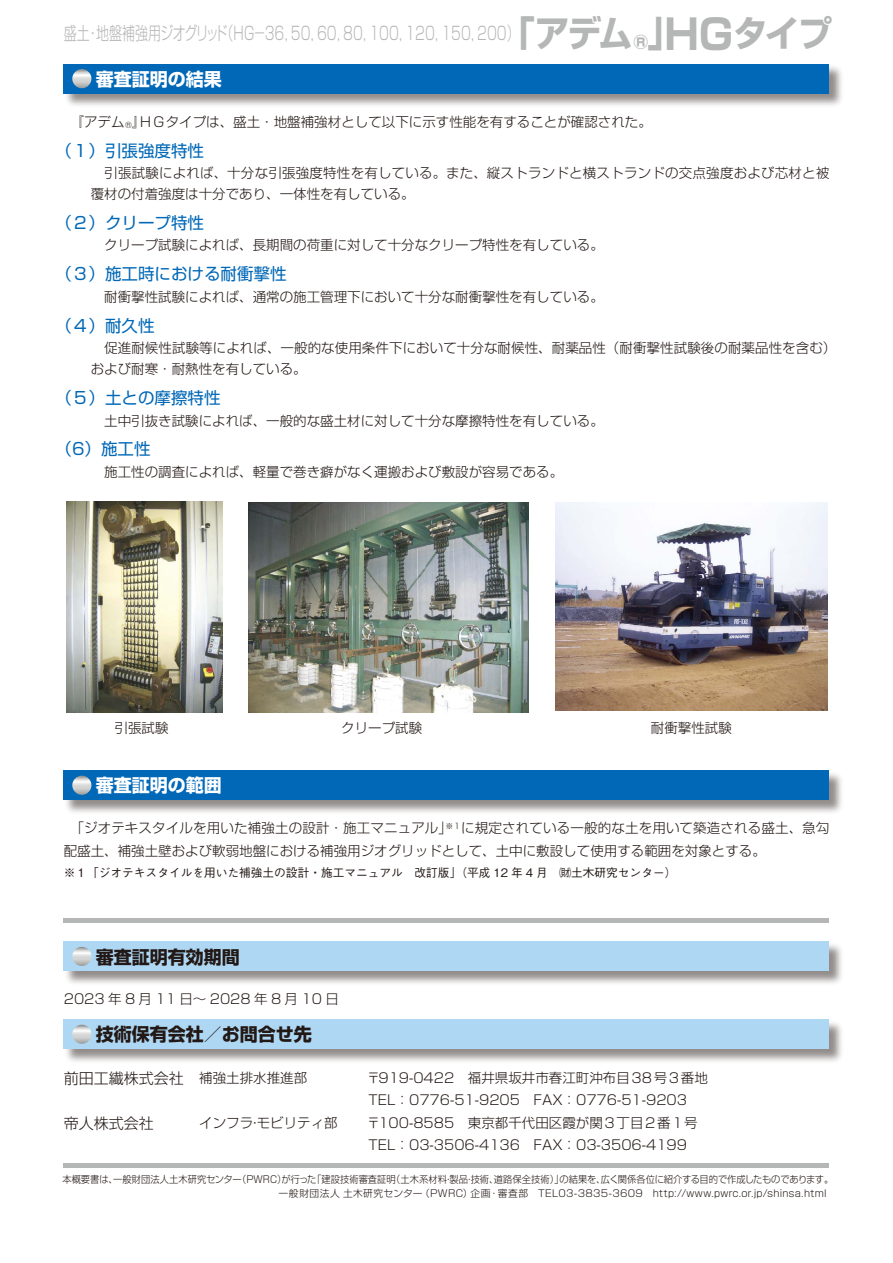
<style>
.page{position:relative;width:893px;height:1263px;background:#fff}
.page>*{position:absolute;margin:0;border:0;box-sizing:border-box;transform-origin:0 0}
.t1{font:300 18px "Shin Go Pro";color:#b5b6b6;scale:.72 1}
.t2{font:700 18px "Shin Go Pro";color:#221815}
.t3{font:700 18px "Shin Go Pro";color:#fff}
.t4{font:16.5px "Shin Go Pro";color:#0068b7}
.t5{font:300 15px "Shin Go Pro";color:#221815}
.t6{font:300 13.5px/21.3px "Shin Go Pro";color:#221815}
.t7{font:300 13.5px "Shin Go Pro";letter-spacing:.25em;color:#221815}
.t8{font:500 11.7px "Gothic BBB Pro";color:#221815}
.t9{font:300 9.75px/13.2px "Shin Go Pro";letter-spacing:.005em;color:#221815;scale:.95 1}
.s1{font-weight:700;font-size:36px}
.s2{font-weight:700}
.s3{font-weight:700;font-size:41.4px}
.s4{font-size:13.5px}
</style>
<div class="page">
<img style="left:63px;top:64px;width:779px;height:42px">
<div style="left:64px;top:64px;width:765px;height:30px;background:#0068b7"></div>
<svg style="left:72px;top:69px;width:19px;height:19px"></svg>
<img style="left:63px;top:770px;width:779px;height:43px">
<div style="left:64px;top:770px;width:765px;height:30px;background:#0068b7"></div>
<svg style="left:72px;top:776px;width:19px;height:19px"></svg>
<img style="left:63px;top:941px;width:779px;height:43px">
<div style="left:64px;top:941px;width:765px;height:30px;background:#aed7f3"></div>
<svg style="left:72px;top:947px;width:19px;height:19px"></svg>
<img style="left:63px;top:1019px;width:779px;height:43px">
<div style="left:64px;top:1019px;width:765px;height:30px;background:#aed7f3"></div>
<svg style="left:72px;top:1025px;width:19px;height:19px"></svg>
<hr style="left:64px;top:919px;width:765px;height:4px;background:#b5b6b6">
<hr style="left:64px;top:1164px;width:765px;height:4px;background:#b5b6b6">
<img style="left:66px;top:501px;width:156px;height:211px">
<img style="left:248px;top:503px;width:281px;height:209px">
<img style="left:555px;top:503px;width:273px;height:208px">
<p class="t1" style="left:64px;top:18px;width:1069px">盛土・地盤補強用ジオグリッド（ＨＧ－36，50，60，80，100，120，150，200）<span class="s1">「アデム</span><span class="s2">®</span><span class="s1">」</span><span class="s3">HG</span><span class="s1">タイプ</span></p>
<p class="t3" style="left:96px;top:65px;width:127px">審査証明の結果</p>
<p class="t6" style="left:64px;top:109px;width:590px">　『アデム<sub>®</sub>』ＨＧタイプは、盛土・地盤補強材として以下に示す性能を有することが確認された。</p>
<p class="t4" style="left:56px;top:137px;width:150px">（１）引張強度特性</p>
<p class="t6" style="left:91px;top:161px;width:740px;text-indent:14px">引張試験によれば、十分な引張強度特性を有している。また、縦ストランドと横ストランドの交点強度および芯材と被覆材の付着強度は十分であり、一体性を有している。</p>
<p class="t4" style="left:56px;top:209px;width:150px">（２）クリープ特性</p>
<p class="t6" style="left:104px;top:233px;width:501px">クリープ試験によれば、長期間の荷重に対して十分なクリープ特性を有している。</p>
<p class="t4" style="left:56px;top:261px;width:232px">（３）施工時における耐衝撃性</p>
<p class="t6" style="left:104px;top:284px;width:501px">耐衝撃性試験によれば、通常の施工管理下において十分な耐衝撃性を有している。</p>
<p class="t4" style="left:56px;top:312px;width:100px">（４）耐久性</p>
<p class="t6" style="left:91px;top:336px;width:747px;text-indent:14px">促進耐候性試験等によれば、一般的な使用条件下において十分な耐候性、耐薬品性（耐衝撃性試験後の耐薬品性を含む）および耐寒・耐熱性を有している。</p>
<p class="t4" style="left:56px;top:384px;width:166px">（５）土との摩擦特性</p>
<p class="t6" style="left:104px;top:408px;width:501px">土中引抜き試験によれば、一般的な盛土材に対して十分な摩擦特性を有している。</p>
<p class="t4" style="left:56px;top:436px;width:97px">（6）施工性</p>
<p class="t6" style="left:104px;top:459px;width:461px">施工性の調査によれば、軽量で巻き癖がなく運搬および敷設が容易である。</p>
<p class="t6" style="left:115px;top:716px;width:55px">引張試験</p>
<p class="t6" style="left:341px;top:716px;width:82px">クリープ試験</p>
<p class="t6" style="left:651px;top:716px;width:82px">耐衝撃性試験</p>
<p class="t3" style="left:96px;top:771px;width:127px">審査証明の範囲</p>
<p class="t6" style="left:64px;top:815px;width:767px;line-height:22.5px;text-indent:7px">「ジオテキスタイルを用いた補強土の設計・施工マニュアル」<sup>※１</sup>に規定されている一般的な土を用いて築造される盛土、急勾配盛土、補強土壁および軟弱地盤における補強用ジオグリッドとして、土中に敷設して使用する範囲を対象とする。</p>
<p class="t8" style="left:64px;top:863px;width:614px">※１「ジオテキスタイルを用いた補強土の設計・施工マニュアル　改訂版」（平成 12 年 4 月　㈶土木研究センター）</p>
<p class="t2" style="left:96px;top:942px;width:145px">審査証明有効期間</p>
<p class="t7" style="left:64px;top:988px;width:277px">2023年8月11日～2028年8月10日</p>
<p class="t2" style="left:96px;top:1020px;width:217px">技術保有会社／お問合せ先</p>
<p class="t5" style="left:64px;top:1065px;width:245px">前田工繊株式会社 <span class="s4">補強土排水推進部</span></p>
<p class="t6" style="left:367px;top:1065px;width:343px;line-height:21.8px">〒919-0422　福井県坂井市春江町沖布目38号3番地<br>TEL：0776-51-9205　FAX：0776-51-9203</p>
<p class="t5" style="left:64px;top:1110px;width:91px">帝人株式会社</p>
<p class="t6" style="left:199px;top:1110px;width:140px">インフラ・モビリティ部</p>
<p class="t6" style="left:367px;top:1110px;width:332px;line-height:21.8px">〒100-8585　東京都千代田区霞が関3丁目2番1号<br>TEL：03-3506-4136　FAX：03-3506-4199</p>
<p class="t9" style="left:279px;top:1172px;width:585px;text-indent:-216px">本概要書は、一般財団法人土木研究センター（PWRC）が行った「建設技術審査証明（土木系材料・製品・技術、道路保全技術）」の結果を、広く関係各位に紹介する目的で作成したものであります。一般財団法人 土木研究センター（PWRC）企画・審査部　TEL03-3835-3609　http://www.pwrc.or.jp/shinsa.html</p>
</div>
